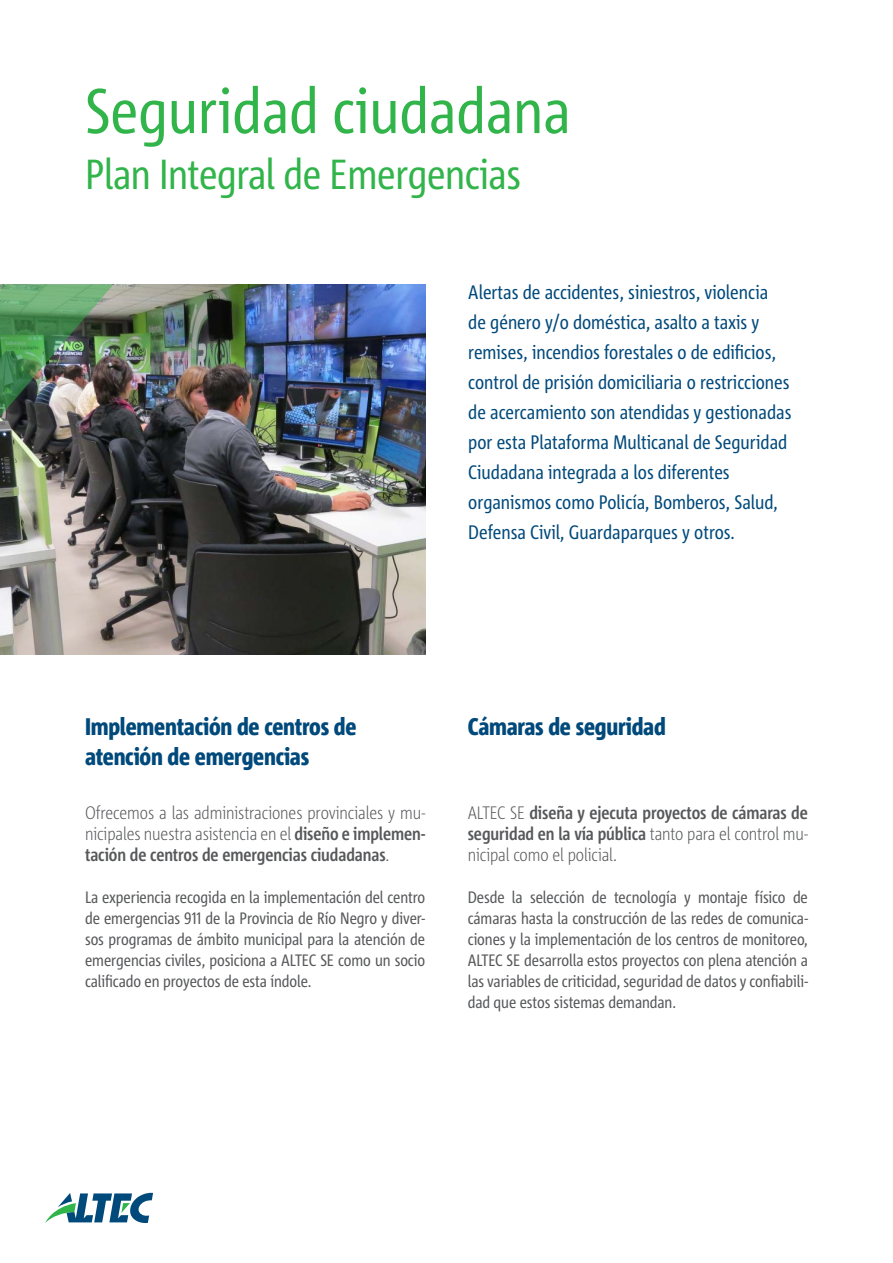
<style>
.page{position:relative;width:893px;height:1263px;background:#fff}
.page>*{position:absolute;margin:0;border:0;box-sizing:border-box;transform-origin:0 0}
.Título_grandeee{font:63px "Corpid Cd LF";color:#31b44a}
.Título_principal{font:42px "Corpid Cd LF";letter-spacing:-.01em;color:#31b44a}
.Subtítulo_Light_-_az{font:800 24px/30px "Corpid Cd LF";letter-spacing:-.01em;color:#00497b}
.Copete{font:19.5px/30px "Corpid Cd LF";color:#00497b}
.Subtítulo_light_12pt{font:300 18px/21px "Corpid Cd LF";letter-spacing:-.005em;color:#57585a;text-align:justify}
.Subtítulo_light_12pt-2{font:700 18px/21px "Corpid Cd LF";letter-spacing:-.005em;color:#57585a;text-align:justify}
.Texto_Prosa{font:16.5px/21px "Corpid Cd LF";letter-spacing:-.005em;color:#57585a;text-align:justify}
.s1{font-weight:700}
.s2{font-weight:300}
</style>
<div class="page">
<img style="left:0;top:284px;width:425px;height:370px">
<img style="left:0;top:284px;width:114px;height:164px">
<svg style="left:45px;top:1193px;width:108px;height:30px"></svg>
<p class="Título_grandeee" style="left:85px;top:77px;width:487px">Seguridad ciudadana</p>
<p class="Título_principal" style="left:85px;top:152px;width:437px">Plan Integral de Emergencias</p>
<p class="Copete" style="left:468px;top:278px;width:325px">Alertas de accidentes, siniestros, violencia<br>de género y/o doméstica, asalto a taxis y remises, incendios forestales o de edificios, control de prisión domiciliaria o restricciones de acercamiento son atendidas y gestionadas por esta Plataforma Multicanal de Seguridad Ciudadana integrada a los diferentes organismos como Policía, Bomberos, Salud, Defensa Civil, Guardaparques y otros.</p>
<p class="Subtítulo_Light_-_az" style="left:85px;top:712px;width:273px">Implementación de centros de atención de emergencias</p>
<p class="Subtítulo_Light_-_az" style="left:468px;top:712px;width:200px">Cámaras de seguridad</p>
<p class="Subtítulo_light_12pt" style="left:85px;top:802px;width:342px">Ofrecemos a las administraciones provinciales y mu&shy;nicipales nuestra asistencia en el <span class="s1">diseño e implemen&shy;tación de centros de emergencias ciudadanas</span>.</p>
<p class="Texto_Prosa" style="left:85px;top:887px;width:342px">La experiencia recogida en la implementación del centro de emergencias 911 de la Provincia de Río Negro y diver&shy;sos programas de ámbito municipal para la atención de emergencias civiles, posiciona a ALTEC SE como un socio calificado en proyectos de esta índole.</p>
<p class="Subtítulo_light_12pt-2" style="left:468px;top:802px;width:342px"><span class="s2">ALTEC SE</span> diseña y ejecuta proyectos de cámaras de seguridad en la vía pública <span class="s2">tanto para el control mu&shy;nicipal como el policial.</span></p>
<p class="Texto_Prosa" style="left:468px;top:887px;width:342px">Desde la selección de tecnología y montaje físico de cámaras hasta la construcción de las redes de comunica&shy;ciones y la implementación de los centros de monitoreo, ALTEC SE desarrolla estos proyectos con plena atención a las variables de criticidad, seguridad de datos y confiabili&shy;dad que estos sistemas demandan.</p>
</div>
